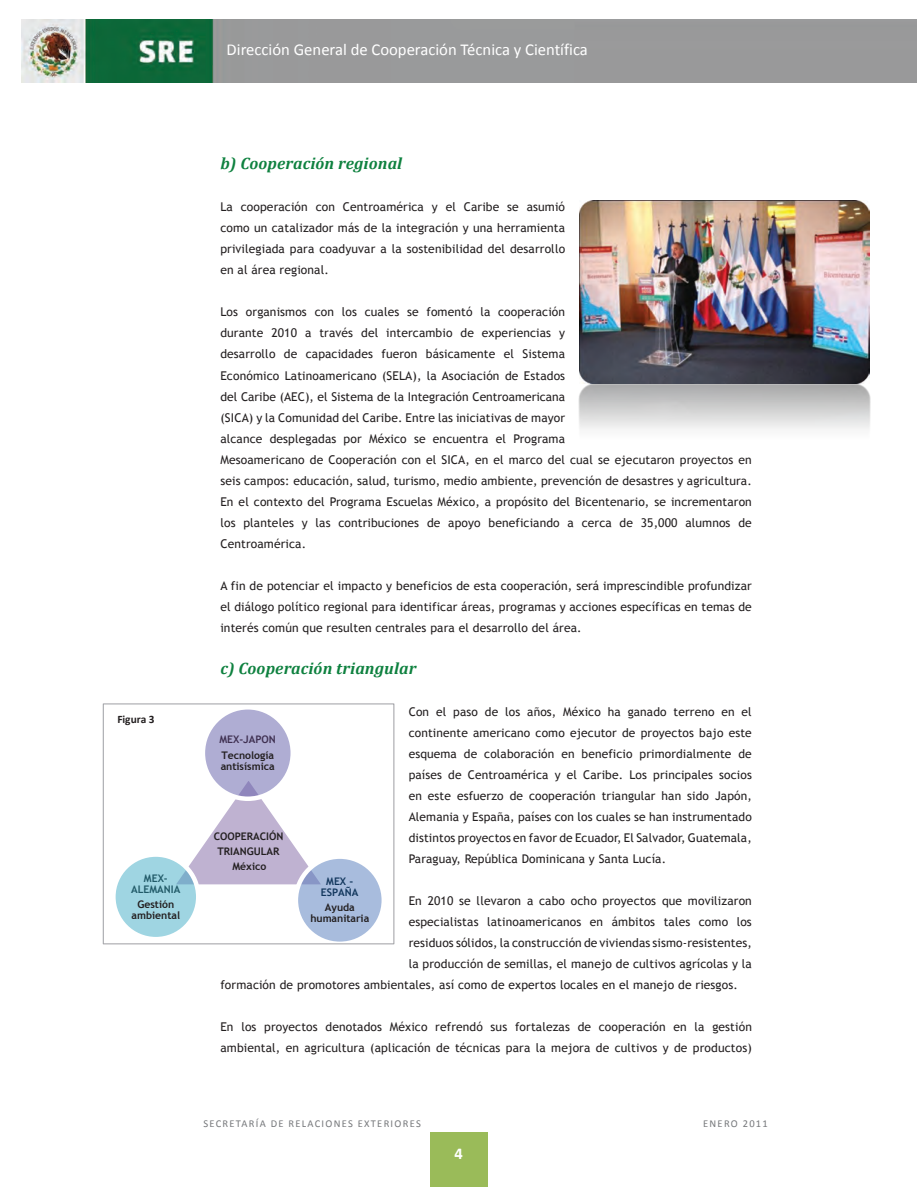
<style>
.page{position:relative;width:917px;height:1187px;background:#fff}
.page>*{position:absolute;margin:0;border:0;box-sizing:border-box;transform-origin:0 0}
.t1{font:16.65px "Calibri";color:#fff}
.t2{font:italic 700 16.5px "Cambria";letter-spacing:.01em;color:#0e813f}
.t3{font:700 16.5px "Calibri";color:#fff}
.t4{font:12px/21px "Trebuchet MS";letter-spacing:.01em;color:#231f20;text-align:justify}
.t5{font:700 11.4px "Calibri";color:#231f20}
.t6{font:700 10.5px/10.9px "Trebuchet MS";color:#231f20;text-align:center}
.t7{font:10.5px "Calibri";letter-spacing:.12em;color:#76787b}
.t8{font:700 10.5px/10.9px "Trebuchet MS";color:#215a68;text-align:center}
.t9{font:700 10.5px/10.9px "Trebuchet MS";color:#12375d;text-align:center}
.t10{font:700 10.5px "Trebuchet MS";color:#3f3051}
</style>
<div class="page">
<img style="left:22px;top:20px;width:894px;height:63px">
<div style="left:430px;top:1131px;width:57px;height:55px;background:#9abb59"></div>
<svg style="left:188px;top:799px;width:121px;height:86px"></svg>
<svg style="left:203px;top:707px;width:90px;height:91px;background:#b3b1d5"></svg>
<div style="left:200px;top:705px;width:95px;height:96px;border:4px solid #fff;border-radius:50%"></div>
<svg style="left:296px;top:856px;width:87px;height:87px;background:#acbfde"></svg>
<div style="left:293px;top:854px;width:93px;height:91px;border:4px solid #fff;border-radius:50%"></div>
<svg style="left:113px;top:854px;width:85px;height:85px;background:#a5d7e3"></svg>
<div style="left:111px;top:852px;width:89px;height:89px;border:4px solid #fff;border-radius:50%"></div>
<div style="left:103px;top:703px;width:291px;height:241px;border:1px solid #a8a9ad"></div>
<img style="left:578px;top:383px;width:292px;height:46px">
<img style="left:579px;top:200px;width:290px;height:183px">
<h1 class="t1" style="left:226px;top:39px;width:363px">Dirección General de Cooperación Técnica y Científica</h1>
<p class="t5" style="left:117px;top:711px;width:39px">Figura 3</p>
<p class="t8" style="left:131px;top:872px;width:51px">MEX-<br>ALEMANIA</p>
<p class="t6" style="left:131px;top:898px;width:50px">Gestión ambiental</p>
<h2 class="t2" style="left:220px;top:154px;width:183px">b) Cooperación regional</h2>
<p class="t4" style="left:220px;top:197px;width:346px">La cooperación con Centroamérica y el Caribe se asumió como un catalizador más de la integración y una herramienta privilegiada para coadyuvar a la sostenibilidad del desarrollo en al área regional.</p>
<p class="t4" style="left:220px;top:302px;width:533px;text-align:left">Los organismos con los cuales se fomentó la cooperación<br>durante 2010 a través del intercambio de experiencias y<br>desarrollo de capacidades fueron básicamente el Sistema<br>Económico Latinoamericano (SELA), la Asociación de Estados<br>del Caribe (AEC), el Sistema de la Integración Centroamericana<br>(SICA) y la Comunidad del Caribe. Entre las iniciativas de mayor<br>alcance desplegadas por México se encuentra el Programa<br>Mesoamericano de Cooperación con el SICA, en el marco del cual se ejecutaron proyectos en seis campos: educación, salud, turismo, medio ambiente, prevención de desastres y agricultura.<br>En el contexto del Programa Escuelas México, a propósito del Bicentenario, se incrementaron los planteles y las contribuciones de apoyo beneficiando a cerca de 35,000 alumnos de Centroamérica.</p>
<p class="t4" style="left:220px;top:575px;width:532px">A fin de potenciar el impacto y beneficios de esta cooperación, será imprescindible profundizar el diálogo político regional para identificar áreas, programas y acciones específicas en temas de interés común que resulten centrales para el desarrollo del área.</p>
<h2 class="t2" style="left:220px;top:658px;width:197px">c) Cooperación triangular</h2>
<p class="t4" style="left:408px;top:701px;width:344px">Con el paso de los años, México ha ganado terreno en el continente americano como ejecutor de proyectos bajo este esquema de colaboración en beneficio primordialmente de países de Centroamérica y el Caribe. Los principales socios en este esfuerzo de cooperación triangular han sido Japón, Alemania y España, países con los cuales se han instrumentado distintos proyectos en favor de Ecuador, El Salvador, Guatemala, Paraguay, República Dominicana y Santa Lucía.</p>
<p class="t4" style="left:408px;top:890px;width:344px">En 2010 se llevaron a cabo ocho proyectos que movilizaron</p>
<p class="t4" style="left:408px;top:911px;width:344px">especialistas latinoamericanos en ámbitos tales como los</p>
<p class="t4" style="left:408px;top:932px;width:344px">residuos sólidos, la construcción de viviendas sismo-resistentes,</p>
<p class="t4" style="left:408px;top:953px;width:344px">la producción de semillas, el manejo de cultivos agrícolas y la</p>
<p class="t4" style="left:220px;top:974px;width:518px">formación de promotores ambientales, así como de expertos locales en el manejo de riesgos.</p>
<p class="t4" style="left:220px;top:1016px;width:533px">En los proyectos denotados México refrendó sus fortalezas de cooperación en la gestión ambiental, en agricultura (aplicación de técnicas para la mejora de cultivos y de productos)</p>
<p class="t10" style="left:219px;top:732px;width:58px">MEX-JAPON</p>
<p class="t6" style="left:221px;top:749px;width:55px;text-align:left">Tecnología antisísmica</p>
<p class="t6" style="left:214px;top:828px;width:71px;line-height:15.1px">COOPERACIÓN<br>TRIANGULAR<br>México</p>
<p class="t9" style="left:321px;top:875px;width:39px">MEX -<br>ESPAÑA</p>
<p class="t6" style="left:310px;top:901px;width:60px">Ayuda humanitaria</p>
<p class="t7" style="left:203px;top:1117px;width:219px">SECRETARÍA DE RELACIONES EXTERIORES</p>
<p class="t7" style="left:703px;top:1117px;width:66px">ENERO 2011</p>
<h2 class="t3" style="left:454px;top:1142px;width:10px">4</h2>
</div>
